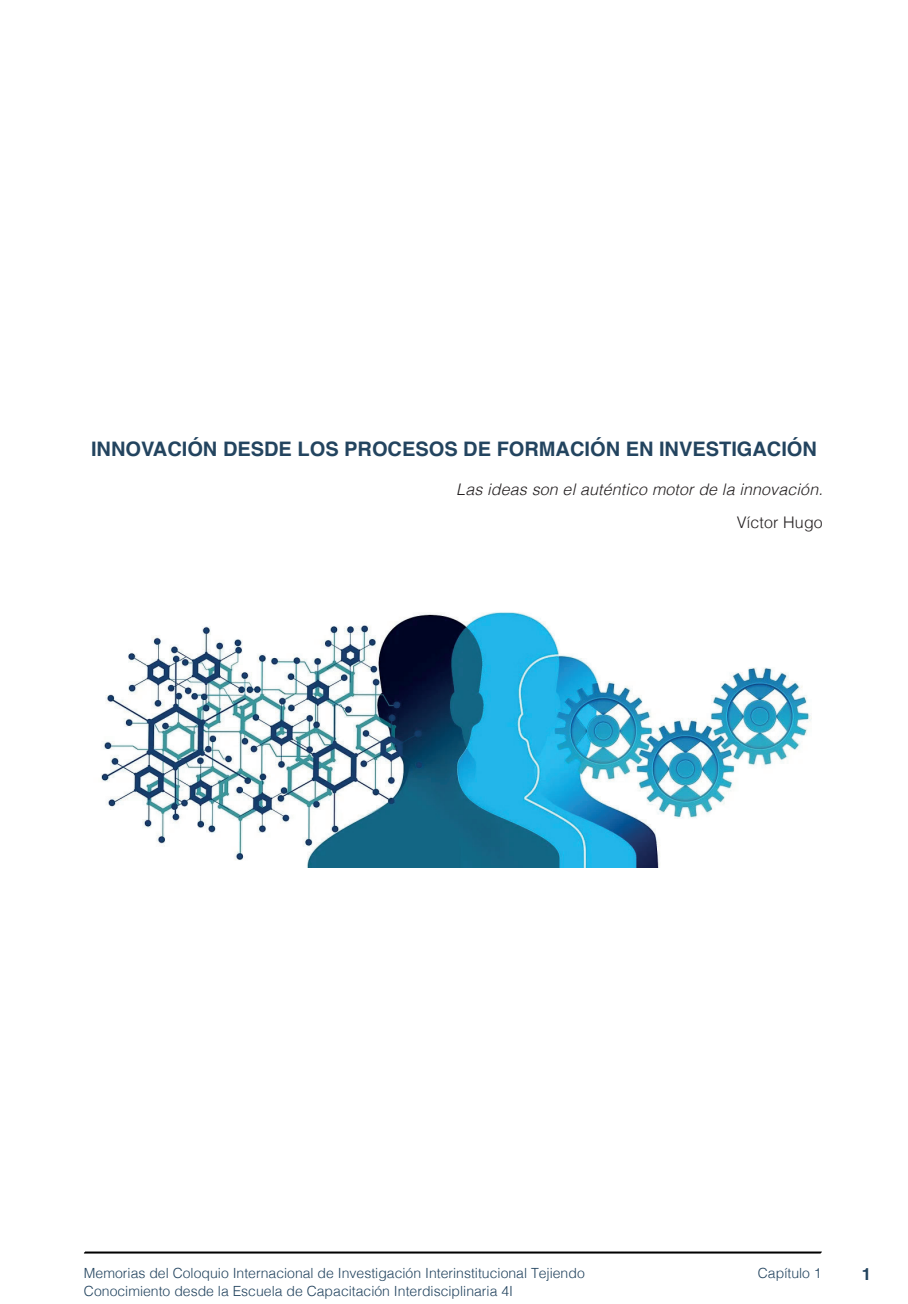
<style>
.page{position:relative;width:908px;height:1304px;background:#fff}
.page>*{position:absolute;margin:0;border:0;box-sizing:border-box;transform-origin:0 0}
.TITULOS{font:700 20px "Helvetica";color:#23445f}
.t1{font:700 16.8px "Helvetica";color:#23445f}
.citacoes{font:italic 300 16px "Helvetica";letter-spacing:.01em;color:#231f20}
.citacoes-2{font:300 16px "Helvetica";letter-spacing:.01em;color:#231f20}
.rdp_capitulos{font:300 14px/18px "Helvetica";color:#23445f}
</style>
<div class="page">
<svg style="left:84px;top:1251px;width:737px;height:3px;background:#515151"></svg>
<img style="left:101px;top:612px;width:711px;height:255px">
<p class="TITULOS" style="left:91px;top:437px;width:727px">INNOVACIÓN DESDE LOS PROCESOS DE FORMACIÓN EN INVESTIGACIÓN</p>
<p class="citacoes" style="left:456px;top:476px;width:368px">Las ideas son el auténtico motor de la innovación.</p>
<p class="citacoes-2" style="left:736px;top:509px;width:88px">Víctor Hugo</p>
<p class="rdp_capitulos" style="left:84px;top:1263px;width:502px">Memorias del Coloquio Internacional de Investigación Interinstitucional Tejiendo<br>Conocimiento desde la Escuela de Capacitación Interdisciplinaria 4I</p>
<p class="rdp_capitulos" style="left:757px;top:1263px;width:65px">Capítulo 1</p>
<p class="t1" style="left:861px;top:1264px;width:11px">1</p>
</div>
